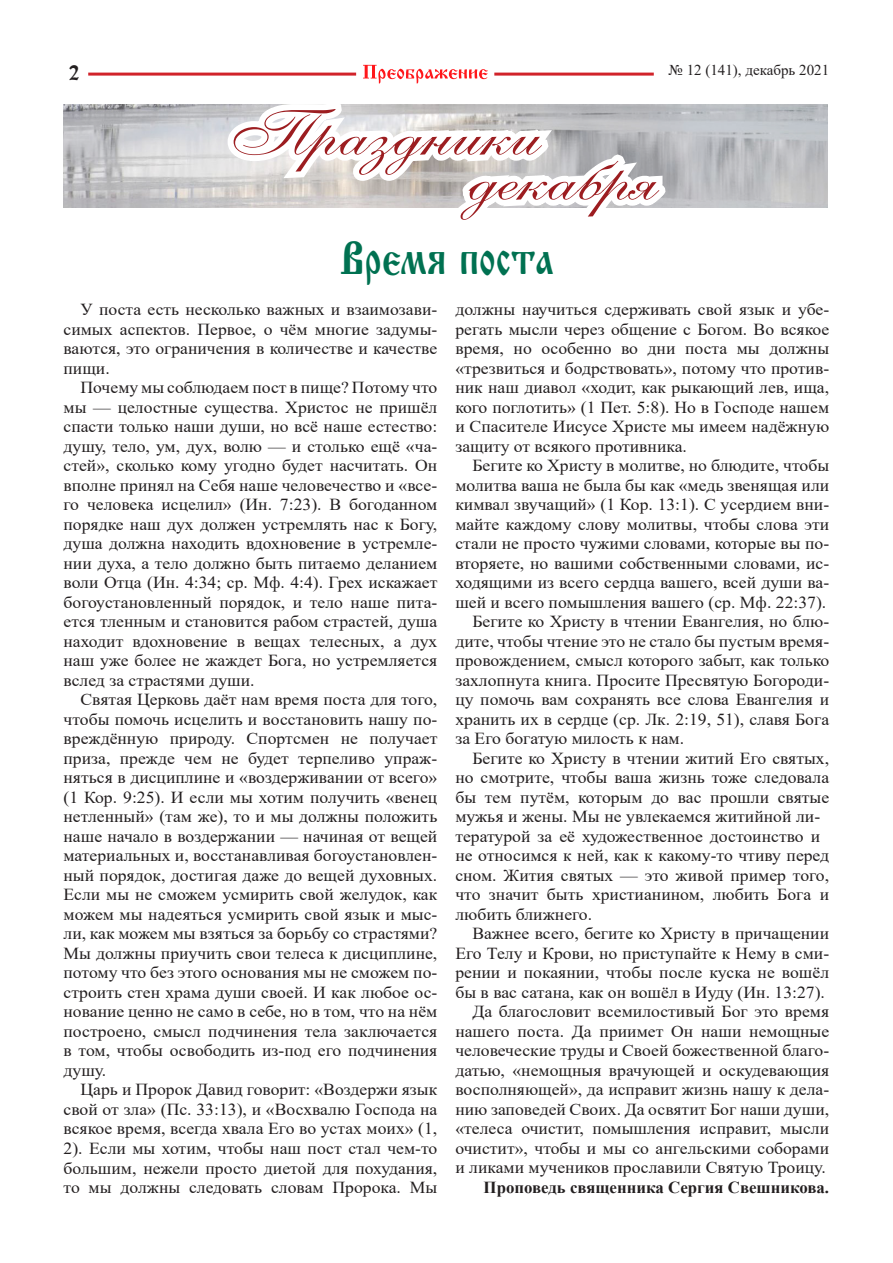
<style>
.page{position:relative;width:893px;height:1263px;background:#fff}
.page>*{position:absolute;margin:0;border:0;box-sizing:border-box;transform-origin:0 0}
.t1{font:64.5px "Anastasia Script";color:#9c1d20;scale:1.17 1}
.t2{font:46.8px "Izhitsa";color:#007151;scale:.8 1}
.t3{font:21px "Izhitsa C";color:#231f20}
.t4{font:16.8px/19.5px "Times New Roman";color:#231f20;text-align:justify;scale:1.05 1}
.t5{font:700 16.8px "Times New Roman";color:#231f20}
.t6{font:15px "Times New Roman";color:#231f20}
</style>
<div class="page">
<hr style="left:494px;top:73px;width:160px;height:3px;background:#d1232a">
<hr style="left:88px;top:73px;width:268px;height:3px;background:#d1232a">
<svg style="left:363px;top:65px;width:125px;height:18px"></svg>
<img style="left:64px;top:105px;width:764px;height:102px">
<svg style="left:218px;top:104px;width:484px;height:104px"></svg>
<p class="t3" style="left:68px;top:61px;width:13px">2</p>
<p class="t6" style="left:669px;top:60px;width:162px">№ 12 (141), декабрь 2021</p>
<h1 class="t1" style="left:222px;top:95px;width:264px">Праздники</h1>
<h1 class="t1" style="left:456px;top:140px;width:164px">декабря</h1>
<h2 class="t2" style="left:340px;top:232px;width:268px">Время поста</h2>
<p class="t4" style="left:64px;top:299px;width:358px;text-indent:17px">У поста есть несколько важных и взаимозави&shy;симых аспектов. Первое, о чём многие задумы&shy;ваются, это ограничения в количестве и качестве пищи.</p>
<p class="t4" style="left:64px;top:377px;width:358px;text-indent:17px">Почему мы соблюдаем пост в пище? Потому что мы — целостные существа. Христос не пришёл спасти только наши души, но всё наше естество: душу, тело, ум, дух, волю — и столько ещё «ча&shy;стей», сколько кому угодно будет насчитать. Он вполне принял на Себя наше человечество и «все&shy;го человека исцелил» (Ин. 7:23). В богоданном порядке наш дух должен устремлять нас к Богу, душа должна находить вдохновение в устремле&shy;нии духа, а тело должно быть питаемо деланием воли Отца (Ин. 4:34; ср. Мф. 4:4). Грех искажает богоустановленный порядок, и тело наше пита&shy;ется тленным и становится рабом страстей, душа находит вдохновение в вещах телесных, а дух наш уже более не жаждет Бога, но устремляется вслед за страстями души.</p>
<p class="t4" style="left:64px;top:689px;width:358px;text-indent:17px">Святая Церковь даёт нам время поста для того, чтобы помочь исцелить и восстановить нашу по&shy;вреждённую природу. Спортсмен не получает приза, прежде чем не будет терпеливо упраж&shy;няться в дисциплине и «воздерживании от всего» (1 Кор. 9:25). И если мы хотим получить «венец нетленный» (там же), то и мы должны положить наше начало в воздержании — начиная от вещей материальных и, восстанавливая богоустановлен&shy;ный порядок, достигая даже до вещей духовных.<br>Если мы не сможем усмирить свой желудок, как можем мы надеяться усмирить свой язык и мыс&shy;ли, как можем мы взяться за борьбу со страстями?<br>Мы должны приучить свои телеса к дисциплине, потому что без этого основания мы не сможем по&shy;строить стен храма души своей. И как любое ос&shy;нование ценно не само в себе, но в том, что на нём построено, смысл подчинения тела заключается в том, чтобы освободить из-под его подчинения душу.</p>
<p class="t4" style="left:64px;top:1079px;width:358px;text-indent:17px">Царь и Пророк Давид говорит: «Воздержи язык свой от зла» (Пс. 33:13), и «Восхвалю Господа на всякое время, всегда хвала Его во устах моих» (1, 2). Если мы хотим, чтобы наш пост стал чем-то большим, нежели просто диетой для похудания, то мы должны следовать словам Пророка. Мы</p>
<p class="t4" style="left:455px;top:299px;width:358px">должны научиться сдерживать свой язык и убе&shy;регать мысли через общение с Богом. Во всякое время, но особенно во дни поста мы должны «трезвиться и бодрствовать», потому что против&shy;ник наш диавол «ходит, как рыкающий лев, ища, кого поглотить» (1 Пет. 5:8). Но в Господе нашем и Спасителе Иисусе Христе мы имеем надёжную защиту от всякого противника.</p>
<p class="t4" style="left:472px;top:455px;width:341px">Бегите ко Христу в молитве, но блюдите, чтобы</p>
<p class="t4" style="left:455px;top:475px;width:358px">молитва ваша не была бы как «медь звенящая или</p>
<p class="t4" style="left:455px;top:494px;width:358px">кимвал звучащий» (1 Кор. 13:1). С усердием вни-</p>
<p class="t4" style="left:455px;top:514px;width:358px">майте каждому слову молитвы, чтобы слова эти</p>
<p class="t4" style="left:455px;top:533px;width:358px">стали не просто чужими словами, которые вы по-</p>
<p class="t4" style="left:455px;top:553px;width:358px">вторяете, но вашими собственными словами, ис-</p>
<p class="t4" style="left:455px;top:572px;width:358px">ходящими из всего сердца вашего, всей души ва-</p>
<p class="t4" style="left:455px;top:592px;width:355px">шей и всего помышления вашего (ср. Мф. 22:37).</p>
<p class="t4" style="left:472px;top:611px;width:341px">Бегите ко Христу в чтении Евангелия, но блю-</p>
<p class="t4" style="left:455px;top:631px;width:358px">дите, чтобы чтение это не стало бы пустым время-</p>
<p class="t4" style="left:455px;top:650px;width:358px">провождением, смысл которого забыт, как только</p>
<p class="t4" style="left:455px;top:670px;width:358px">захлопнута книга. Просите Пресвятую Богороди-</p>
<p class="t4" style="left:455px;top:689px;width:358px">цу помочь вам сохранять все слова Евангелия и</p>
<p class="t4" style="left:455px;top:709px;width:358px">хранить их в сердце (ср. Лк. 2:19, 51), славя Бога</p>
<p class="t4" style="left:455px;top:728px;width:219px">за Его богатую милость к нам.</p>
<p class="t4" style="left:472px;top:748px;width:341px">Бегите ко Христу в чтении житий Его святых,</p>
<p class="t4" style="left:455px;top:767px;width:358px">но смотрите, чтобы ваша жизнь тоже следовала</p>
<p class="t4" style="left:455px;top:787px;width:358px">бы тем путём, которым до вас прошли святые</p>
<p class="t4" style="left:455px;top:806px;width:349px">мужья и жены. Мы не увлекаемся житийной ли-</p>
<p class="t4" style="left:455px;top:826px;width:349px">тературой за её художественное достоинство и</p>
<p class="t4" style="left:455px;top:845px;width:358px">не относимся к ней, как к какому-то чтиву перед</p>
<p class="t4" style="left:455px;top:865px;width:357px">сном. Жития святых — это живой пример того,</p>
<p class="t4" style="left:455px;top:884px;width:357px">что значит быть христианином, любить Бога и</p>
<p class="t4" style="left:455px;top:904px;width:132px">любить ближнего.</p>
<p class="t4" style="left:472px;top:923px;width:341px">Важнее всего, бегите ко Христу в причащении</p>
<p class="t4" style="left:455px;top:943px;width:358px">Его Телу и Крови, но приступайте к Нему в сми-</p>
<p class="t4" style="left:455px;top:962px;width:358px">рении и покаянии, чтобы после куска не вошёл</p>
<p class="t4" style="left:455px;top:982px;width:353px">бы в вас сатана, как он вошёл в Иуду (Ин. 13:27).</p>
<p class="t4" style="left:472px;top:1001px;width:341px">Да благословит всемилостивый Бог это время</p>
<p class="t4" style="left:455px;top:1021px;width:358px">нашего поста. Да приимет Он наши немощные</p>
<p class="t4" style="left:455px;top:1040px;width:358px">человеческие труды и Своей божественной благо-</p>
<p class="t4" style="left:455px;top:1060px;width:358px">датью, «немощныя врачующей и оскудевающия</p>
<p class="t4" style="left:455px;top:1079px;width:358px">восполняющей», да исправит жизнь нашу к дела-</p>
<p class="t4" style="left:455px;top:1099px;width:357px">нию заповедей Своих. Да освятит Бог наши души,</p>
<p class="t4" style="left:455px;top:1118px;width:358px">«телеса очистит, помышления исправит, мысли</p>
<p class="t4" style="left:455px;top:1138px;width:358px">очистит», чтобы и мы со ангельскими соборами</p>
<p class="t4" style="left:455px;top:1157px;width:354px">и ликами мучеников прославили Святую Троицу.</p>
<p class="t5" style="left:484px;top:1175px;width:347px">Проповедь священника Сергия Свешникова.</p>
</div>
